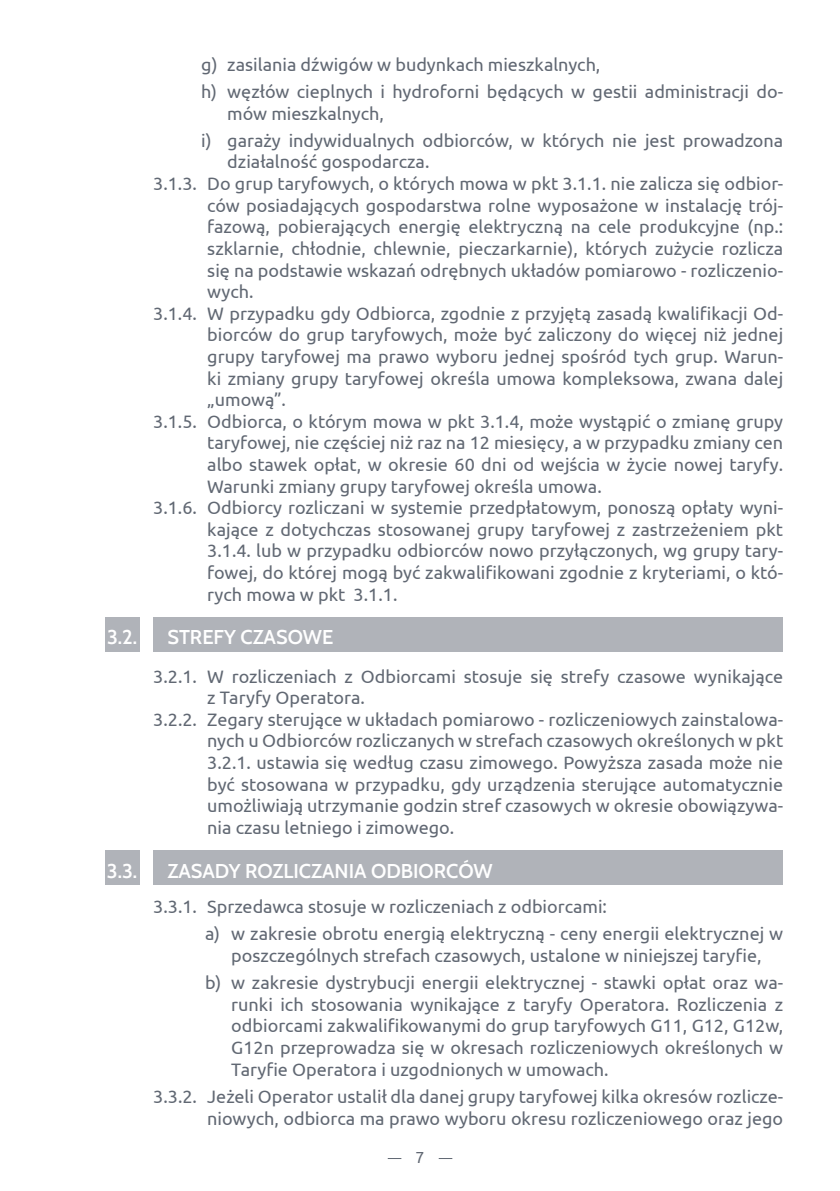
<style>
.page{position:relative;width:840px;height:1191px;background:#fff}
.page>*{position:absolute;margin:0;border:0;box-sizing:border-box;transform-origin:0 0}
.t1{font:600 20px "Cabin";color:#fff}
.t2{font:18px/27.2px "Ubuntu";color:#616873}
.t3{font:16px "Ubuntu";color:#616873}
</style>
<div class="page">
<div style="left:153px;top:617px;width:629px;height:34px;background:#b0b3b9"></div>
<div style="left:153px;top:851px;width:629px;height:34px;background:#b0b3b9"></div>
<div style="left:105px;top:617px;width:34px;height:34px;background:#b0b3b9"></div>
<div style="left:105px;top:851px;width:34px;height:34px;background:#b0b3b9"></div>
<svg style="left:438px;top:1158px;width:14px;height:1px"></svg>
<svg style="left:387px;top:1158px;width:14px;height:1px"></svg>
<p class="t1" style="left:107px;top:621px;width:31px">3.2.</p>
<p class="t1" style="left:107px;top:855px;width:32px">3.3.</p>
<p class="t2" style="left:201px;top:50px;width:583px">g) zasilania dźwigów w budynkach mieszkalnych,<br>h) węzłów cieplnych i hydroforni będących w gestii administracji do-</p>
<p class="t2" style="left:201px;top:99px;width:583px;text-indent:26px">mów mieszkalnych,<br>i) garaży indywidualnych odbiorców, w których nie jest prowadzona</p>
<p class="t2" style="left:227px;top:148px;width:203px">działalność gospodarcza.</p>
<p class="t2" style="left:153px;top:169px;width:631px">3.1.3. Do grup taryfowych, o których mowa w pkt 3.1.1. nie zalicza się odbior-</p>
<p class="t2" style="left:207px;top:191px;width:577px">ców posiadających gospodarstwa rolne wyposażone w instalację trój-</p>
<p class="t2" style="left:207px;top:213px;width:577px">fazową, pobierających energię elektryczną na cele produkcyjne (np.:</p>
<p class="t2" style="left:207px;top:234px;width:577px">szklarnie, chłodnie, chlewnie, pieczarkarnie), których zużycie rozlicza</p>
<p class="t2" style="left:207px;top:256px;width:577px">się na podstawie wskazań odrębnych układów pomiarowo - rozliczenio-</p>
<p class="t2" style="left:207px;top:277px;width:48px">wych.</p>
<p class="t2" style="left:153px;top:299px;width:631px">3.1.4. W przypadku gdy Odbiorca, zgodnie z przyjętą zasadą kwalifikacji Od-</p>
<p class="t2" style="left:207px;top:321px;width:577px">biorców do grup taryfowych, może być zaliczony do więcej niż jednej</p>
<p class="t2" style="left:207px;top:342px;width:577px">grupy taryfowej ma prawo wyboru jednej spośród tych grup. Warun-</p>
<p class="t2" style="left:207px;top:364px;width:577px">ki zmiany grupy taryfowej określa umowa kompleksowa, zwana dalej</p>
<p class="t2" style="left:207px;top:385px;width:80px">„umową”.</p>
<p class="t2" style="left:153px;top:407px;width:631px">3.1.5. Odbiorca, o którym mowa w pkt 3.1.4, może wystąpić o zmianę grupy</p>
<p class="t2" style="left:207px;top:429px;width:577px">taryfowej, nie częściej niż raz na 12 miesięcy, a w przypadku zmiany cen</p>
<p class="t2" style="left:207px;top:450px;width:577px">albo stawek opłat, w okresie 60 dni od wejścia w życie nowej taryfy.</p>
<p class="t2" style="left:207px;top:472px;width:396px">Warunki zmiany grupy taryfowej określa umowa.</p>
<p class="t2" style="left:153px;top:493px;width:631px">3.1.6. Odbiorcy rozliczani w systemie przedpłatowym, ponoszą opłaty wyni-</p>
<p class="t2" style="left:207px;top:515px;width:577px">kające z dotychczas stosowanej grupy taryfowej z zastrzeżeniem pkt</p>
<p class="t2" style="left:207px;top:537px;width:577px">3.1.4. lub w przypadku odbiorców nowo przyłączonych, wg grupy tary-</p>
<p class="t2" style="left:207px;top:558px;width:577px">fowej, do której mogą być zakwalifikowani zgodnie z kryteriami, o któ-</p>
<p class="t2" style="left:207px;top:580px;width:191px">rych mowa w pkt 3.1.1.</p>
<p class="t1" style="left:167px;top:621px;width:167px">STREFY CZASOWE</p>
<p class="t2" style="left:153px;top:662px;width:631px">3.2.1. W rozliczeniach z Odbiorcami stosuje się strefy czasowe wynikające</p>
<p class="t2" style="left:207px;top:683px;width:159px">z Taryfy Operatora.</p>
<p class="t2" style="left:153px;top:705px;width:631px">3.2.2. Zegary sterujące w układach pomiarowo - rozliczeniowych zainstalowa-</p>
<p class="t2" style="left:207px;top:727px;width:577px">nych u Odbiorców rozliczanych w strefach czasowych określonych w pkt</p>
<p class="t2" style="left:207px;top:748px;width:577px">3.2.1. ustawia się według czasu zimowego. Powyższa zasada może nie</p>
<p class="t2" style="left:207px;top:770px;width:577px">być stosowana w przypadku, gdy urządzenia sterujące automatycznie</p>
<p class="t2" style="left:207px;top:791px;width:577px">umożliwiają utrzymanie godzin stref czasowych w okresie obowiązywa-</p>
<p class="t2" style="left:207px;top:813px;width:248px">nia czasu letniego i zimowego.</p>
<p class="t1" style="left:167px;top:855px;width:326px">ZASADY ROZLICZANIA ODBIORCÓW</p>
<p class="t2" style="left:205px;top:892px;width:579px;text-indent:-52px">3.3.1. Sprzedawca stosuje w rozliczeniach z odbiorcami:<br>a) w zakresie obrotu energią elektryczną - ceny energii elektrycznej w</p>
<p class="t2" style="left:205px;top:941px;width:579px;text-align:center">poszczególnych strefach czasowych, ustalone w niniejszej taryfie,<br>b) w zakresie dystrybucji energii elektrycznej - stawki opłat oraz wa-</p>
<p class="t2" style="left:231px;top:993px;width:553px;line-height:21.6px;text-align:justify">runki ich stosowania wynikające z taryfy Operatora. Rozliczenia z odbiorcami zakwalifikowanymi do grup taryfowych G11, G12, G12w, G12n przeprowadza się w okresach rozliczeniowych określonych w Taryfie Operatora i uzgodnionych w umowach.</p>
<p class="t2" style="left:153px;top:1085px;width:631px;line-height:21.6px;text-align:right">3.3.2. Jeżeli Operator ustalił dla danej grupy taryfowej kilka okresów rozlicze&shy;niowych, odbiorca ma prawo wyboru okresu rozliczeniowego oraz jego</p>
<p class="t3" style="left:415px;top:1147px;width:10px">7</p>
</div>
